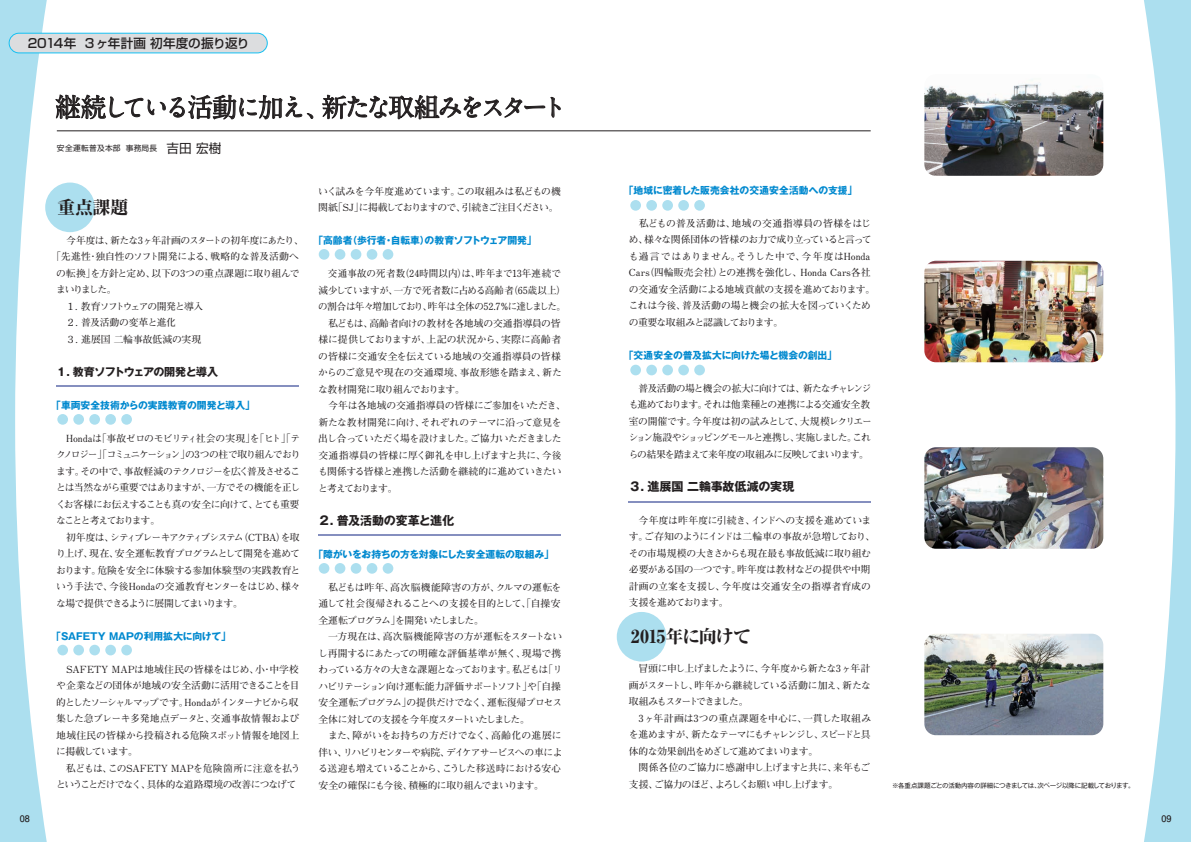
<style>
.page{position:relative;width:1191px;height:842px;background:#fff}
.page>*{position:absolute;margin:0;border:0;box-sizing:border-box;transform-origin:0 0}
.t1{font:700 26px "A1 Mincho Std";letter-spacing:-.14em;color:#231f20}
.t2{font:800 18px "Ryumin Pro";letter-spacing:-.045em;color:#231f20}
.t3{font:500 12.6px "Shin Go Pro";color:#231f20}
.t4{font:12.6px "Shin Go Pro";color:#231f20}
.t5{font:700 12px "Gothic MB101 Pro";letter-spacing:-.01em;color:#231f20}
.t6{font:700 11px "Gothic MB101 Pro";letter-spacing:-.055em;color:#231f20}
.t7{font:700 9.8px/16.5px "Futo Min A101 Pro";letter-spacing:-.045em;color:#231f20}
.t8{font:700 9.8px/16.5px "Futo Min A101 Pro";letter-spacing:-.065em;color:#231f20}
.t9{font:700 9.8px/16.5px "Futo Min A101 Pro";letter-spacing:-.01em;color:#231f20}
.t10{font:700 9.8px/16.5px "Futo Min A101 Pro";letter-spacing:-.025em;color:#231f20}
.t11{font:700 9.8px "Gothic MB101 Pro";letter-spacing:-.01em;color:#0089cf}
.t12{font:700 9.8px/16.5px "Futo Min A101 Pro";letter-spacing:-.085em;color:#231f20}
.t13{font:700 9.8px "Futo Min A101 Pro";letter-spacing:-.075em;color:#231f20}
.t14{font:700 9.8px "Futo Min A101 Pro";letter-spacing:-.015em;color:#231f20}
.t15{font:700 9.8px "Futo Min A101 Pro";letter-spacing:-.1em;color:#231f20}
.t16{font:700 9px "Futo Go B101 Pro";color:#231f20}
.t17{font:7.7px "Shin Go Pro";letter-spacing:.035em;color:#231f20}
.t18{font:6.5px "Gothic MB101 Pro";letter-spacing:-.045em;color:#231f20}
</style>
<div class="page">
<div style="left:617px;top:612px;width:49px;height:49px;background:#acdfef;border-radius:50%"></div>
<div style="left:45px;top:183px;width:50px;height:49px;background:#acdfef;border-radius:50%"></div>
<svg style="left:55px;top:94px;width:259px;height:26px"></svg>
<svg style="left:322px;top:94px;width:239px;height:37px"></svg>
<hr style="left:57px;top:131px;width:813px;height:1px;background:#231f20">
<img style="left:924px;top:79px;width:179px;height:97px">
<img style="left:924px;top:261px;width:179px;height:101px">
<img style="left:924px;top:447px;width:179px;height:102px">
<img style="left:924px;top:634px;width:179px;height:101px">
<svg style="left:0;top:0;width:48px;height:842px;fill:#acdfef"></svg>
<svg style="left:1144px;top:0;width:47px;height:842px;fill:#acdfef"></svg>
<div style="left:9px;top:33px;width:258px;height:20px;background:#dcdddf;border-radius:10px"></div>
<div style="left:9px;top:33px;width:258px;height:20px;border:1px solid #15c0f2;border-radius:10px"></div>
<hr style="left:57px;top:385px;width:242px;height:2px;background:#858fbf">
<hr style="left:319px;top:534px;width:242px;height:2px;background:#858fbf">
<hr style="left:629px;top:501px;width:242px;height:2px;background:#858fbf">
<div style="left:57px;top:414px;width:11px;height:11px;background:#acdfef;border-radius:50%"></div>
<div style="left:73px;top:414px;width:11px;height:11px;background:#acdfef;border-radius:50%"></div>
<div style="left:89px;top:414px;width:11px;height:11px;background:#acdfef;border-radius:50%"></div>
<div style="left:105px;top:414px;width:11px;height:11px;background:#acdfef;border-radius:50%"></div>
<div style="left:121px;top:414px;width:11px;height:11px;background:#acdfef;border-radius:50%"></div>
<div style="left:57px;top:645px;width:11px;height:10px;background:#acdfef;border-radius:50%"></div>
<div style="left:73px;top:645px;width:11px;height:10px;background:#acdfef;border-radius:50%"></div>
<div style="left:89px;top:645px;width:11px;height:10px;background:#acdfef;border-radius:50%"></div>
<div style="left:105px;top:645px;width:11px;height:10px;background:#acdfef;border-radius:50%"></div>
<div style="left:121px;top:645px;width:11px;height:10px;background:#acdfef;border-radius:50%"></div>
<div style="left:319px;top:563px;width:10px;height:11px;background:#acdfef;border-radius:50%"></div>
<div style="left:335px;top:563px;width:10px;height:11px;background:#acdfef;border-radius:50%"></div>
<div style="left:351px;top:563px;width:10px;height:11px;background:#acdfef;border-radius:50%"></div>
<div style="left:367px;top:563px;width:10px;height:11px;background:#acdfef;border-radius:50%"></div>
<div style="left:383px;top:563px;width:10px;height:11px;background:#acdfef;border-radius:50%"></div>
<div style="left:319px;top:249px;width:10px;height:11px;background:#acdfef;border-radius:50%"></div>
<div style="left:335px;top:249px;width:10px;height:11px;background:#acdfef;border-radius:50%"></div>
<div style="left:351px;top:249px;width:10px;height:11px;background:#acdfef;border-radius:50%"></div>
<div style="left:367px;top:249px;width:10px;height:11px;background:#acdfef;border-radius:50%"></div>
<div style="left:383px;top:249px;width:10px;height:11px;background:#acdfef;border-radius:50%"></div>
<div style="left:630px;top:365px;width:11px;height:10px;background:#acdfef;border-radius:50%"></div>
<div style="left:646px;top:365px;width:11px;height:10px;background:#acdfef;border-radius:50%"></div>
<div style="left:662px;top:365px;width:11px;height:10px;background:#acdfef;border-radius:50%"></div>
<div style="left:678px;top:365px;width:11px;height:10px;background:#acdfef;border-radius:50%"></div>
<div style="left:694px;top:365px;width:11px;height:10px;background:#acdfef;border-radius:50%"></div>
<div style="left:630px;top:200px;width:11px;height:11px;background:#acdfef;border-radius:50%"></div>
<div style="left:646px;top:200px;width:11px;height:11px;background:#acdfef;border-radius:50%"></div>
<div style="left:662px;top:200px;width:11px;height:11px;background:#acdfef;border-radius:50%"></div>
<div style="left:678px;top:200px;width:11px;height:11px;background:#acdfef;border-radius:50%"></div>
<div style="left:694px;top:200px;width:11px;height:11px;background:#acdfef;border-radius:50%"></div>
<p class="t3" style="left:28px;top:33px;width:223px">2014年 3ヶ年計画 初年度の振り返り</p>
<h1 class="t1" style="left:55px;top:86px;width:513px">継続している活動に加え、新たな取組みをスタート</h1>
<p class="t4" style="left:167px;top:138px;width:56px">吉田 宏樹</p>
<p class="t17" style="left:57px;top:142px;width:102px">安全運転普及本部 事務局長</p>
<h2 class="t2" style="left:57px;top:193px;width:72px">重点課題</h2>
<p class="t13" style="left:56px;top:232px;width:249px">　今年度は、新たな3ヶ年計画のスタートの初年度にあたり、</p>
<p class="t14" style="left:51px;top:249px;width:249px">「先進性・独自性のソフト開発による、戦略的な普及活動へ</p>
<p class="t10" style="left:56px;top:264px;width:245px">の転換」を方針と定め、以下の3つの重点課題に取り組んで</p>
<p class="t7" style="left:56px;top:280px;width:62px">まいりました。</p>
<p class="t15" style="left:56px;top:298px;width:148px">　１．教育ソフトウェアの開発と導入</p>
<p class="t10" style="left:56px;top:313px;width:121px">　２．普及活動の変革と進化</p>
<p class="t9" style="left:56px;top:330px;width:146px">　３．進展国 二輪事故低減の実現</p>
<p class="t6" style="left:56px;top:362px;width:164px">１．教育ソフトウェアの開発と導入</p>
<p class="t11" style="left:51px;top:397px;width:205px">「車両安全技術からの実践教育の開発と導入」</p>
<p class="t8" style="left:56px;top:429px;width:246px">　Hondaは「事故ゼロのモビリティ社会の実現」を「ヒト」「テクノロジー」「コミュニケーション」の3つの柱で取り組んでおります。その中で、事故軽減のテクノロジーを広く普及させることは当然ながら重要ではありますが、一方でその機能を正しくお客様にお伝えすることも真の安全に向けて、とても重要なことと考えております。<br>　初年度は、シティブレーキアクティブシステム（CTBA）を取り上げ、現在、安全運転教育プログラムとして開発を進めております。危険を安全に体験する参加体験型の実践教育という手法で、今後Hondaの交通教育センターをはじめ、様々な場で提供できるように展開してまいります。</p>
<p class="t11" style="left:51px;top:628px;width:181px">「SAFETY MAPの利用拡大に向けて」</p>
<p class="t7" style="left:56px;top:660px;width:246px">　SAFETY MAPは地域住民の皆様をはじめ、小・中学校や企業などの団体が地域の安全活動に活用できることを目的としたソーシャルマップです。Hondaがインターナビから収集した急ブレーキ多発地点データと、交通事故情報および地域住民の皆様から投稿される危険スポット情報を地図上に掲載しています。<br>　私どもは、このSAFETY MAPを危険箇所に注意を払うということだけでなく、具体的な道路環境の改善につなげて</p>
<p class="t8" style="left:318px;top:182px;width:244px">いく試みを今年度進めています。この取組みは私どもの機関紙「SJ」に掲載しておりますので、引続きご注目ください。</p>
<p class="t11" style="left:313px;top:232px;width:225px">「高齢者（歩行者・自転車）の教育ソフトウェア開発」</p>
<p class="t7" style="left:318px;top:264px;width:249px">　交通事故の死者数（24時間以内）は、昨年まで13年連続で減少していますが、一方で死者数に占める高齢者（65歳以上）の割合は年々増加しており、昨年は全体の52.7％に達しました。　私どもは、高齢者向けの教材を各地域の交通指導員の皆様に提供しておりますが、上記の状況から、実際に高齢者の皆様に交通安全を伝えている地域の交通指導員の皆様からのご意見や現在の交通環境、事故形態を踏まえ、新たな教材開発に取り組んでおります。<br>　今年は各地域の交通指導員の皆様にご参加をいただき、新たな教材開発に向け、それぞれのテーマに沿って意見を出し合っていただく場を設けました。ご協力いただきました交通指導員の皆様に厚く御礼を申し上げますと共に、今後も関係する皆様と連携した活動を継続的に進めていきたいと考えております。</p>
<p class="t5" style="left:318px;top:510px;width:138px">２．普及活動の変革と進化</p>
<p class="t11" style="left:313px;top:546px;width:242px">「障がいをお持ちの方を対象にした安全運転の取組み」</p>
<p class="t7" style="left:318px;top:577px;width:246px">　私どもは昨年、高次脳機能障害の方が、クルマの運転を通して社会復帰されることへの支援を目的として、「自操安全運転プログラム」を開発いたしました。<br>　一方現在は、高次脳機能障害の方が運転をスタートないし再開するにあたっての明確な評価基準が無く、現場で携わっている方々の大きな課題となっております。私どもは「リハビリテーション向け運転能力評価サポートソフト」や「自操安全運転プログラム」の提供だけでなく、運転復帰プロセス全体に対しての支援を今年度スタートいたしました。<br>　また、障がいをお持ちの方だけでなく、高齢化の進展に伴い、リハビリセンターや病院、デイケアサービスへの車による送迎も増えていることから、こうした移送時における安心安全の確保にも今後、積極的に取り組んでまいります。</p>
<p class="t11" style="left:624px;top:182px;width:235px">「地域に密着した販売会社の交通安全活動への支援」</p>
<p class="t9" style="left:628px;top:213px;width:248px">　私どもの普及活動は、地域の交通指導員の皆様をはじめ、様々な関係団体の皆様のお力で成り立っていると言っても過言ではありません。そうした中で、今年度はHonda<br>Cars（四輪販売会社）との連携を強化し、Honda Cars各社の交通安全活動による地域貢献の支援を進めております。これは今後、普及活動の場と機会の拡大を図っていくための重要な取組みと認識しております。</p>
<p class="t11" style="left:624px;top:347px;width:215px">「交通安全の普及拡大に向けた場と機会の創出」</p>
<p class="t12" style="left:628px;top:378px;width:245px">　普及活動の場と機会の拡大に向けては、新たなチャレンジも進めております。それは他業種との連携による交通安全教室の開催です。今年度は初の試みとして、大規模レクリエーション施設やショッピングモールと連携し、実施しました。これらの結果を踏まえて来年度の取組みに反映してまいります。</p>
<p class="t5" style="left:628px;top:476px;width:167px">３．進展国 二輪事故低減の実現</p>
<p class="t10" style="left:629px;top:510px;width:248px">　今年度は昨年度に引続き、インドへの支援を進めています。ご存知のようにインドは二輪車の事故が急増しており、その市場規模の大きさからも現在最も事故低減に取り組む必要がある国の一つです。昨年度は教材などの提供や中期計画の立案を支援し、今年度は交通安全の指導者育成の支援を進めております。</p>
<h2 class="t2" style="left:631px;top:622px;width:122px">2015年に向けて</h2>
<p class="t7" style="left:629px;top:659px;width:244px;text-align:justify">　冒頭に申し上げましたように、今年度から新たな3ヶ年計画がスタートし、昨年から継続している活動に加え、新たな取組みもスタートできました。</p>
<p class="t7" style="left:628px;top:708px;width:244px;text-indent:10px">3ヶ年計画は3つの重点課題を中心に、一貫した取組みを進めますが、新たなテーマにもチャレンジし、スピードと具体的な効果創出をめざして進めてまいります。<br>　関係各位のご協力に感謝申し上げますと共に、来年もご支援、ご協力のほど、よろしくお願い申し上げます。</p>
<p class="t18" style="left:892px;top:780px;width:244px">※各重点課題ごとの活動内容の詳細につきましては、次ページ以降に記載しております。</p>
<p class="t16" style="left:20px;top:811px;width:12px">08</p>
<p class="t16" style="left:1161px;top:811px;width:12px">09</p>
</div>
